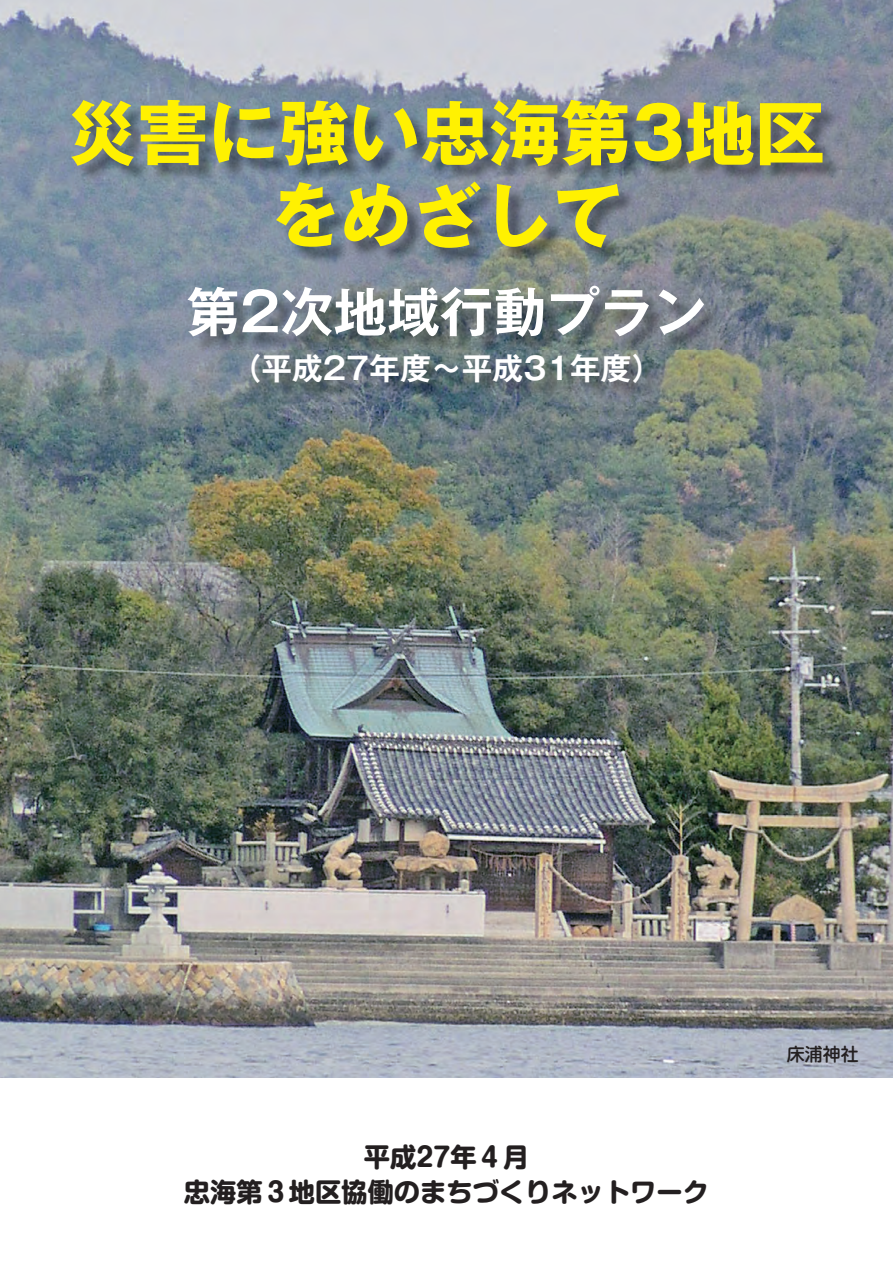
<style>
.page{position:relative;width:893px;height:1263px;background:#fff}
.page>*{position:absolute;margin:0;border:0;box-sizing:border-box;transform-origin:0 0}
.t1{font:700 70.5px/82.5px "Gothic MB101 Pr 6";color:#fff101;text-align:center}
.t2{font:700 53.25px "Gothic MB101 Pr 6 De";color:#fff}
.t3{font:700 30.75px "Gothic MB101 Pr 6 De";color:#fff}
.t4{font:700 26.25px/34.5px "Shin M Go Pr 6";color:#231f20;text-align:center}
.t5{font:500 18px "Shin M Go Pr 6";color:#231f20}
</style>
<div class="page">
<img style="left:0;top:0;width:893px;height:1078px">
<img style="left:75px;top:102px;width:766px;height:299px">
<p class="t1" style="left:67px;top:90px;width:760px">災害に強い忠海第3地区をめざして</p>
<p class="t2" style="left:187px;top:268px;width:521px">第2次地域行動プラン</p>
<p class="t3" style="left:231px;top:343px;width:433px">（平成27年度～平成31年度）</p>
<p class="t4" style="left:184px;top:1138px;width:526px">平成27年４月<br>忠海第３地区協働のまちづくりネットワーク</p>
<p class="t5" style="left:787px;top:1039px;width:73px">床浦神社</p>
</div>
